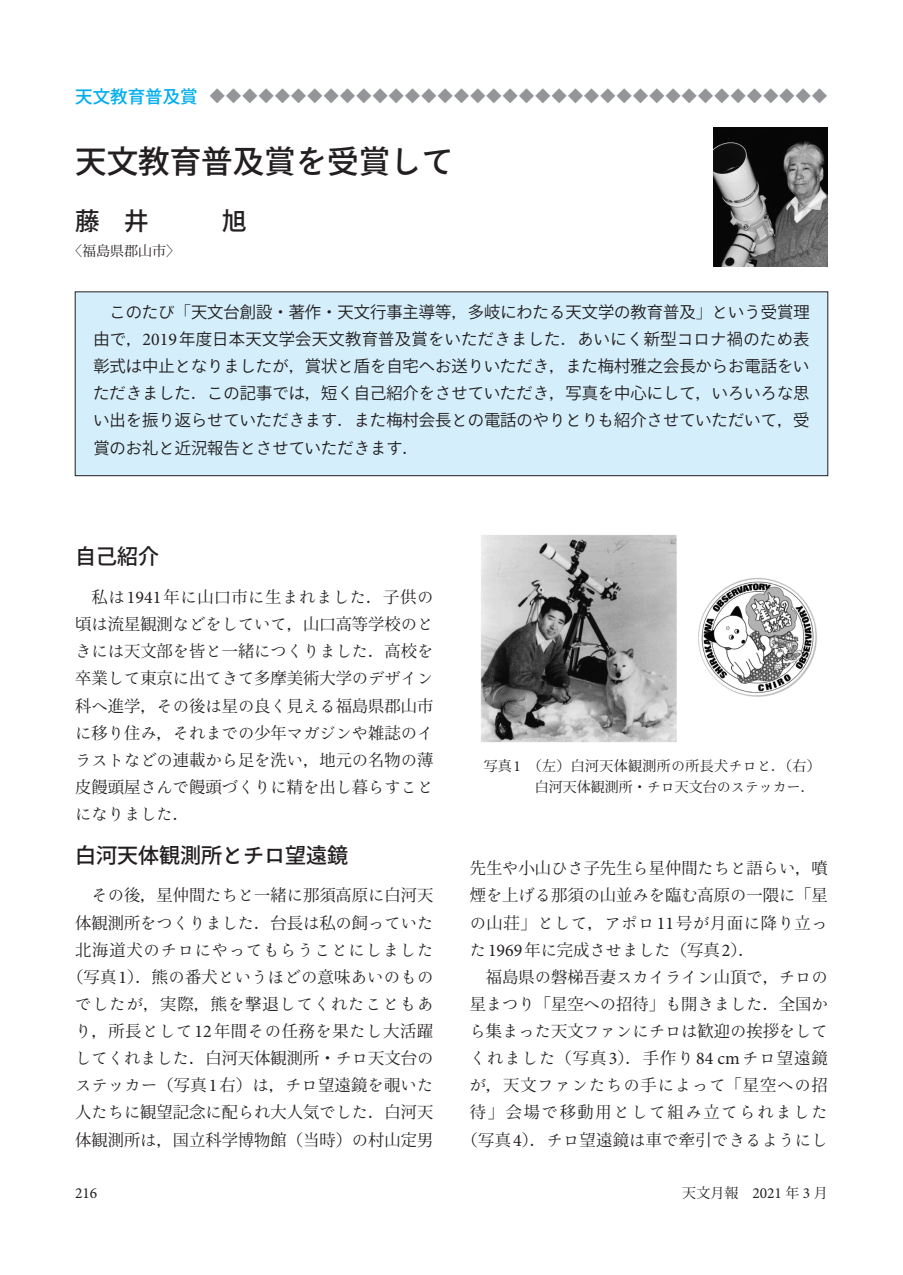
<style>
.page{position:relative;width:903px;height:1275px;background:#fff}
.page>*{position:absolute;margin:0;border:0;box-sizing:border-box;transform-origin:0 0}
.t1{font:500 31.5px "Koz Go Pro";color:#231f20}
.t2{font:500 21px "Koz Go Pro";color:#231f20}
.t3{font:500 17.5px "Koz Go Pro";color:#00aeef}
.t4{font:16.28px/27.1px "Koz Min Pro";color:#231f20}
.t5{font:16.28px/27.1px "Ryo Text Plus N";letter-spacing:.005em;color:#231f20;text-align:justify}
.t6{font:16.28px/27.1px "Ryo Gothic Plus N";color:#231f20;text-align:justify}
.t7{font:16.28px/27.1px "Koz Go Pro";color:#231f20;text-align:right}
.t8{font:16.28px/27.1px "Ryo Text Plus N";letter-spacing:.05em;color:#231f20;text-align:center}
.t9{font:16.28px "Koz Min Pro";color:#939598}
.t10{font:16.28px/27.1px "Ryo Text Plus N";letter-spacing:.055em;color:#231f20}
.t11{font:15.4px "Minion Pro";color:#231f20}
.t12{font:14px/21px "Koz Min Pro";color:#231f20}
.s1{font-family:"Ryo Gothic Plus N"}
.s2{font-family:"Koz Min Pro"}
.s3{font-family:"Minion Pro";font-size:17.85px}
.s4{font-family:"Koz Go Pro"}
.s5{font-family:"Ryo Text Plus N"}
.s6{font-family:"Minion Pro";font-size:15.4px}
</style>
<div class="page">
<div style="left:75px;top:292px;width:753px;height:184px;background:#d4effb"></div>
<div style="left:75px;top:292px;width:753px;height:184px;border:1px solid #231f20"></div>
<img style="left:714px;top:127px;width:114px;height:139px">
<img style="left:480px;top:535px;width:337px;height:207px">
<p class="t3" style="left:75px;top:86px;width:124px">天文教育普及賞</p>
<p class="t9" style="left:79px;top:85px;width:750px">◆◆◆◆◆◆◆◆◆◆◆◆◆◆◆◆◆◆◆◆◆◆◆◆◆◆◆◆◆◆◆◆◆◆◆◆◆◆◆◆◆◆◆◆◆◆</p>
<h1 class="t1" style="left:75px;top:141px;width:380px">天文教育普及賞<span class="s1">を</span>受賞<span class="s1">して</span></h1>
<p class="t12" style="left:68px;top:240px;width:114px">〈福島県郡山市〉</p>
<p class="t7" style="left:93px;top:299px;width:718px"><span class="s1">このたび</span><span class="s2">「</span>天文台創設<span class="s2">・</span>著作<span class="s2">・</span>天文行事主導等<span class="s2">，</span>多岐<span class="s1">にわたる</span>天文学<span class="s1">の</span>教育普及<span class="s2">」</span><span class="s1">という</span>受賞理由<span class="s1">で</span><span class="s2">，</span><span class="s3">2019</span>年度日本天文学会天文教育普及賞<span class="s1">をいただきました</span><span class="s2">．</span><span class="s1">あいにく</span>新型<span class="s1">コロナ</span>禍<span class="s1">のため</span>表</p>
<p class="t6" style="left:93px;top:353px;width:718px"><span class="s4">彰式</span>は<span class="s4">中止</span>となりましたが<span class="s2">，</span><span class="s4">賞状</span>と<span class="s4">盾</span>を<span class="s4">自宅</span>へお<span class="s4">送</span>りいただき<span class="s2">，</span>また<span class="s4">梅村雅之会長</span>からお<span class="s4">電話</span>をいただきました<span class="s2">．</span>この<span class="s4">記事</span>では<span class="s2">，</span><span class="s4">短</span>く<span class="s4">自己紹介</span>をさせていただき<span class="s2">，</span><span class="s4">写真</span>を<span class="s4">中心</span>にして<span class="s2">，</span>いろいろな<span class="s4">思</span>い<span class="s4">出</span>を<span class="s4">振</span>り<span class="s4">返</span>らせていただきます<span class="s2">．</span>また<span class="s4">梅村会長</span>との<span class="s4">電話</span>のやりとりも<span class="s4">紹介</span>させていただいて<span class="s2">，</span><span class="s4">受賞</span>のお<span class="s4">礼</span>と<span class="s4">近況報告</span>とさせていただきます<span class="s2">．</span></p>
<p class="t2" style="left:75px;top:543px;width:86px">自己紹介</p>
<p class="t4" style="left:75px;top:583px;width:360px;text-align:right">私<span class="s5">は</span><span class="s3">1941</span>年<span class="s5">に</span>山口市<span class="s5">に</span>生<span class="s5">まれました</span>．子供<span class="s5">の</span>頃<span class="s5">は</span>流星観測<span class="s5">などをしていて</span>，山口高等学校<span class="s5">のと</span></p>
<p class="t5" style="left:75px;top:638px;width:360px">きには<span class="s2">天文部</span>を<span class="s2">皆</span>と<span class="s2">一緒</span>につくりました<span class="s2">．高校</span>を</p>
<p class="t4" style="left:75px;top:664px;width:360px">卒業<span class="s5">して</span>東京<span class="s5">に</span>出<span class="s5">てきて</span>多摩美術大学<span class="s5">のデザイン</span>科<span class="s5">へ</span>進学，<span class="s5">その</span>後<span class="s5">は</span>星<span class="s5">の</span>良<span class="s5">く</span>見<span class="s5">える</span>福島県郡山市</p>
<p class="t5" style="left:75px;top:719px;width:360px">に<span class="s2">移</span>り<span class="s2">住</span>み<span class="s2">，</span>それまでの<span class="s2">少年</span>マガジンや<span class="s2">雑誌</span>のイラストなどの<span class="s2">連載</span>から<span class="s2">足</span>を<span class="s2">洗</span>い<span class="s2">，地元</span>の<span class="s2">名物</span>の<span class="s2">薄皮饅頭屋</span>さんで<span class="s2">饅頭</span>づくりに<span class="s2">精</span>を<span class="s2">出</span>し<span class="s2">暮</span>らすことになりました<span class="s2">．</span></p>
<p class="t2" style="left:75px;top:841px;width:275px">白河天体観測所<span class="s1">とチロ</span>望遠鏡</p>
<p class="t4" style="left:91px;top:881px;width:343px"><span class="s5">その</span>後，星仲間<span class="s5">たちと</span>一緒<span class="s5">に</span>那須高原<span class="s5">に</span>白河天</p>
<p class="t8" style="left:67px;top:909px;width:368px"><span class="s2">体観測所</span>をつくりました<span class="s2">．台長</span>は<span class="s2">私</span>の<span class="s2">飼</span>っていた<span class="s2">北海道犬</span>のチロにやってもらうことにしました<span class="s2">（写真</span><span class="s3">1</span><span class="s2">）．熊</span>の<span class="s2">番犬</span>というほどの<span class="s2">意味</span>あいのものでしたが<span class="s2">，実際，熊</span>を<span class="s2">撃退</span>してくれたこともあ</p>
<p class="t4" style="left:75px;top:1017px;width:360px"><span class="s5">り</span>，所長<span class="s5">として</span><span class="s3">12</span>年間<span class="s5">その</span>任務<span class="s5">を</span>果<span class="s5">たし</span>大活躍<span class="s5">してくれました</span>．白河天体観測所・<span class="s5">チロ</span>天文台<span class="s5">の</span></p>
<p class="t5" style="left:75px;top:1072px;width:360px">ステッカー<span class="s2">（写真</span><span class="s3">1</span><span class="s2">右）</span>は<span class="s2">，</span>チロ<span class="s2">望遠鏡</span>を<span class="s2">覗</span>いた</p>
<p class="t4" style="left:75px;top:1098px;width:360px">人<span class="s5">たちに</span>観望記念<span class="s5">に</span>配<span class="s5">られ</span>大人気<span class="s5">でした</span>．白河天体観測所<span class="s5">は</span>，国立科学博物館（当時）<span class="s5">の</span>村山定男</p>
<p class="t12" style="left:535px;top:755px;width:287px;text-indent:-51px">写真<span class="s6">1</span> （左）白河天体観測所<span class="s5">の</span>所長犬<span class="s5">チロと</span>．（右）白河天体観測所・<span class="s5">チロ</span>天文台<span class="s5">のステッカー</span>．</p>
<p class="t4" style="left:470px;top:854px;width:360px">先生<span class="s5">や</span>小山<span class="s5">ひさ</span>子先生<span class="s5">ら</span>星仲間<span class="s5">たちと</span>語<span class="s5">らい</span>，噴煙<span class="s5">を</span>上<span class="s5">げる</span>那須<span class="s5">の</span>山並<span class="s5">みを</span>臨<span class="s5">む</span>高原<span class="s5">の</span>一隈<span class="s5">に</span>「星</p>
<p class="t5" style="left:470px;top:909px;width:359px">の<span class="s2">山荘」</span>として<span class="s2">，</span>アポロ<span class="s3">11</span><span class="s2">号</span>が<span class="s2">月面</span>に<span class="s2">降</span>り<span class="s2">立</span>っ</p>
<p class="t4" style="left:470px;top:935px;width:287px"><span class="s5">た</span><span class="s3">1969</span>年<span class="s5">に</span>完成<span class="s5">させました</span>（写真<span class="s3">2</span>）．</p>
<p class="t5" style="left:486px;top:963px;width:343px"><span class="s2">福島県</span>の<span class="s2">磐梯吾妻</span>スカイライン<span class="s2">山頂</span>で<span class="s2">，</span>チロの</p>
<p class="t4" style="left:470px;top:990px;width:360px">星<span class="s5">まつり</span>「星空<span class="s5">への</span>招待」<span class="s5">も</span>開<span class="s5">きました</span>．全国<span class="s5">か</span></p>
<p class="t5" style="left:470px;top:1018px;width:360px">ら<span class="s2">集</span>まった<span class="s2">天文</span>ファンにチロは<span class="s2">歓迎</span>の<span class="s2">挨拶</span>をして</p>
<p class="t4" style="left:470px;top:1044px;width:360px"><span class="s5">くれました</span>（写真<span class="s3">3</span>）．手作<span class="s5">り</span><span class="s3">84 cm</span><span class="s5">チロ</span>望遠鏡</p>
<p class="t10" style="left:470px;top:1072px;width:360px">が<span class="s2">，天文</span>ファンたちの<span class="s2">手</span>によって<span class="s2">「星空</span>への<span class="s2">招待」会場</span>で<span class="s2">移動用</span>として<span class="s2">組</span>み<span class="s2">立</span>てられました</p>
<p class="t4" style="left:461px;top:1125px;width:368px">（写真<span class="s3">4</span>）．<span class="s5">チロ</span>望遠鏡<span class="s5">は</span>車<span class="s5">で</span>牽引<span class="s5">できるようにし</span></p>
<p class="t11" style="left:75px;top:1182px;width:24px">216</p>
<p class="t12" style="left:682px;top:1182px;width:147px">天文月報　<span class="s6">2021</span> 年 <span class="s6">3</span> 月</p>
</div>
